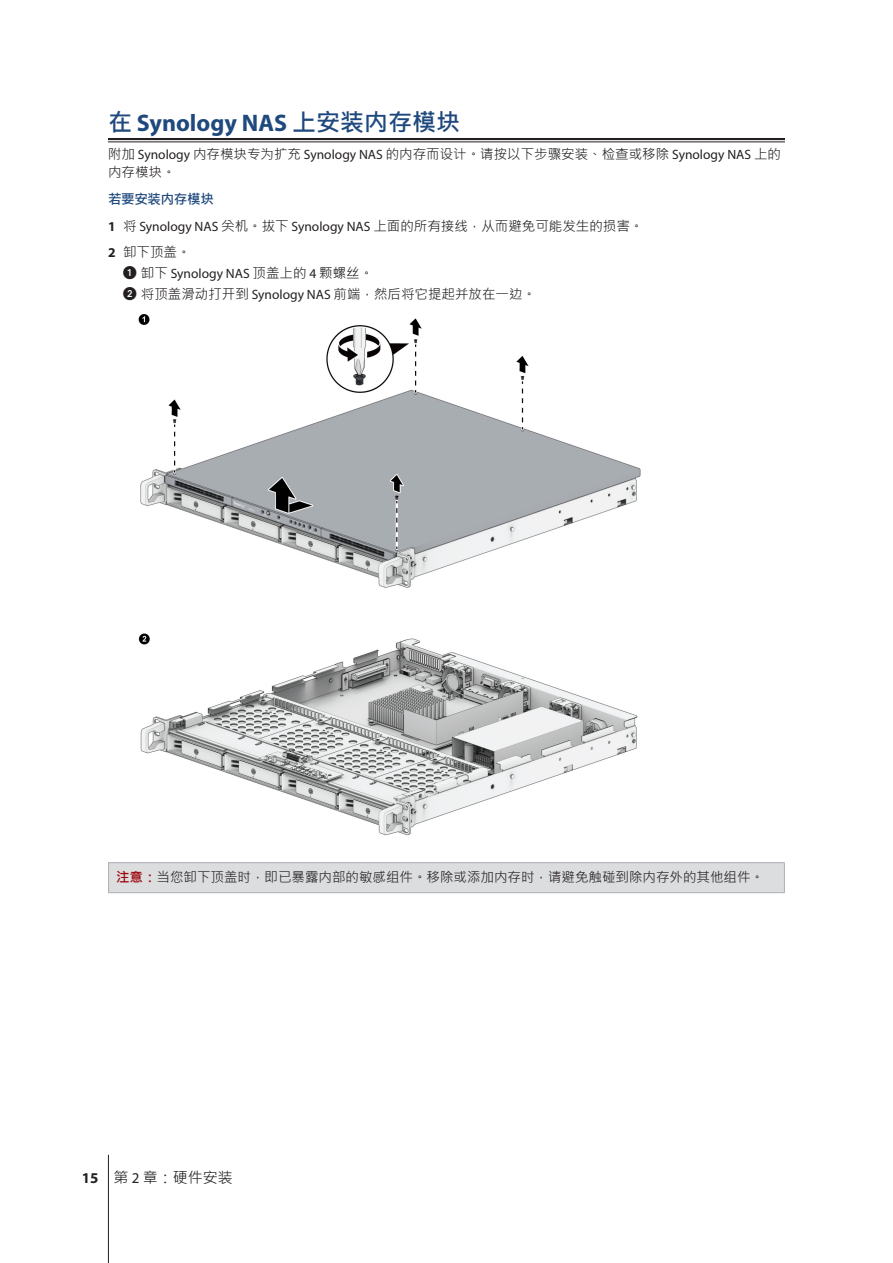
<style>
.page{position:relative;width:893px;height:1263px;background:#fff}
.page>*{position:absolute;margin:0;border:0;box-sizing:border-box;transform-origin:0 0}
.H2-underline{font:700 24px "Myriad Pro";color:#1f497d}
.t1{font:15px "Microsoft Jheng Hei";color:#231f20}
.Body-sidebar{font:13.5px/18px "Microsoft Jheng Hei";color:#231f20}
.Warning-sidebar{font:13.5px "Microsoft Jheng Hei";color:#231f20}
.t2{font:13.5px "Myriad Pro";color:#231f20}
.DisplaySentence{font:700 13.5px "Microsoft Jheng Hei";letter-spacing:-.02em;color:#1f497d}
.s1{font-family:"Microsoft Jheng Hei"}
.s2{font-family:"Myriad Pro"}
.s3{font-family:"Myriad Pro";font-weight:700}
.s4{font-family:"European Pi One"}
.s5{font-weight:700;color:#9d070d}
</style>
<div class="page">
<hr style="left:108px;top:1155px;width:1px;height:108px;background:#231f20">
<hr style="left:108px;top:138px;width:677px;height:2px;background:#231f20">
<hr style="left:108px;top:142px;width:677px;height:1px;background:#231f20">
<img style="left:138px;top:314px;width:503px;height:274px">
<img style="left:138px;top:633px;width:500px;height:203px">
<div style="left:109px;top:863px;width:675px;height:30px;background:#dcdddf"></div>
<hr style="left:108px;top:862px;width:677px;height:1px;background:#b2b3b7">
<svg style="left:108px;top:863px;width:1px;height:29px"></svg>
<svg style="left:784px;top:863px;width:1px;height:29px"></svg>
<hr style="left:108px;top:892px;width:677px;height:1px;background:#b2b3b7">
<p class="H2-underline" style="left:108px;top:107px;width:353px"><span class="s1">在</span> Synology NAS <span class="s1">上安装内存模块</span></p>
<p class="Body-sidebar" style="left:108px;top:145px;width:674px">附加 <span class="s2">Synology</span> 内存模块专为扩充 <span class="s2">Synology NAS</span> 的内存而设计。请按以下步骤安装、检查或移除 <span class="s2">Synology NAS</span> 上的内存模块。</p>
<p class="DisplaySentence" style="left:108px;top:191px;width:107px">若要安装内存模块</p>
<p class="Body-sidebar" style="left:108px;top:217px;width:537px"><span class="s3">1</span> 将 <span class="s2">Synology NAS</span> 关机。拔下 <span class="s2">Synology NAS</span> 上面的所有接线，从而避免可能发生的损害。</p>
<p class="Body-sidebar" style="left:108px;top:243px;width:84px"><span class="s3">2</span> 卸下顶盖。</p>
<p class="t2" style="left:123px;top:265px;width:252px"><span class="s4">1</span> <span class="s1">卸下</span> Synology NAS <span class="s1">顶盖上的</span> 4 <span class="s1">颗螺丝。</span></p>
<p class="Body-sidebar" style="left:123px;top:285px;width:415px"><span class="s4">2</span> 将顶盖滑动打开到 <span class="s2">Synology NAS</span> 前端，然后将它提起并放在一边。</p>
<p class="Warning-sidebar" style="left:116px;top:869px;width:650px"><span class="s5">注意：</span>当您卸下顶盖时，即已暴露内部的敏感组件。移除或添加内存时，请避免触碰到除内存外的其他组件。</p>
<p class="t1" style="left:82px;top:1168px;width:152px"><span class="s3">15</span> 第 <span class="s2">2</span> 章：硬件安装</p>
</div>
